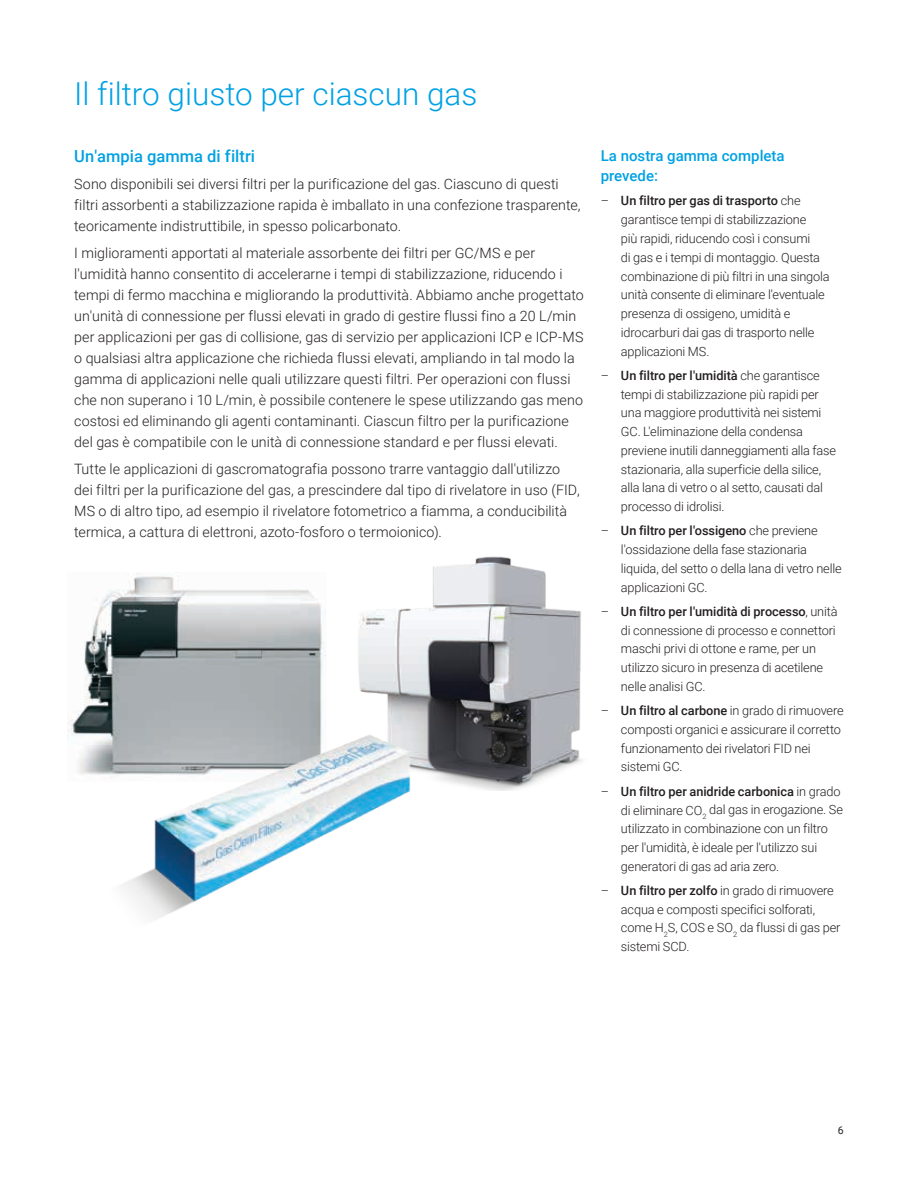
<style>
.page{position:relative;width:918px;height:1188px;background:#fff}
.page>*{position:absolute;margin:0;border:0;box-sizing:border-box;transform-origin:0 0}
.t1{font:300 31.5px "Roboto";color:#00a1e3}
.t2{font:500 16.5px "Roboto";letter-spacing:.005em;color:#00a1e3}
.t3{font:500 15px/19.5px "Roboto";color:#00a1e3}
.t4{font:300 14.25px/21px "Roboto";letter-spacing:.005em;color:#231f20}
.t5{font:300 12.75px/18.8px "Roboto";letter-spacing:-.015em;color:#231f20}
.t6{font:10.5px "Roboto";color:#231f20}
.s1{font-weight:500}
</style>
<div class="page">
<img style="left:67px;top:573px;width:259px;height:164px">
<img style="left:358px;top:556px;width:224px;height:234px">
<img style="left:68px;top:717px;width:345px;height:203px">
<h1 class="t1" style="left:74px;top:71px;width:405px">Il filtro giusto per ciascun gas</h1>
<p class="t2" style="left:74px;top:145px;width:182px">Un'ampia gamma di filtri</p>
<p class="t4" style="left:74px;top:173px;width:508px">Sono disponibili sei diversi filtri per la purificazione del gas. Ciascuno di questi filtri assorbenti a stabilizzazione rapida è imballato in una confezione trasparente, teoricamente indistruttibile, in spesso policarbonato.</p>
<p class="t4" style="left:74px;top:242px;width:511px">I miglioramenti apportati al materiale assorbente dei filtri per GC/MS e per l'umidità hanno consentito di accelerarne i tempi di stabilizzazione, riducendo i tempi di fermo macchina e migliorando la produttività. Abbiamo anche progettato un'unità di connessione per flussi elevati in grado di gestire flussi fino a 20 L/min per applicazioni per gas di collisione, gas di servizio per applicazioni ICP e ICP-MS o qualsiasi altra applicazione che richieda flussi elevati, ampliando in tal modo la gamma di applicazioni nelle quali utilizzare questi filtri. Per operazioni con flussi che non superano i 10 L/min, è possibile contenere le spese utilizzando gas meno costosi ed eliminando gli agenti contaminanti. Ciascun filtro per la purificazione del gas è compatibile con le unità di connessione standard e per flussi elevati.</p>
<p class="t4" style="left:74px;top:458px;width:507px">Tutte le applicazioni di gascromatografia possono trarre vantaggio dall'utilizzo dei filtri per la purificazione del gas, a prescindere dal tipo di rivelatore in uso (FID, MS o di altro tipo, ad esempio il rivelatore fotometrico a fiamma, a conducibilità termica, a cattura di elettroni, azoto-fosforo o termoionico).</p>
<p class="t3" style="left:601px;top:146px;width:185px">La nostra gamma completa prevede:</p>
<p class="t5" style="left:621px;top:191px;width:210px;text-indent:-20px">– <span class="s1">Un filtro per gas di trasporto</span> che garantisce tempi di stabilizzazione<br>più rapidi, riducendo così i consumi<br>di gas e i tempi di montaggio. Questa combinazione di più filtri in una singola unità consente di eliminare l'eventuale presenza di ossigeno, umidità e idrocarburi dai gas di trasporto nelle applicazioni MS.</p>
<p class="t5" style="left:621px;top:365px;width:217px;text-indent:-20px">– <span class="s1">Un filtro per l'umidità</span> che garantisce tempi di stabilizzazione più rapidi per una maggiore produttività nei sistemi GC. L'eliminazione della condensa previene inutili danneggiamenti alla fase stazionaria, alla superficie della silice, alla lana di vetro o al setto, causati dal processo di idrolisi.</p>
<p class="t5" style="left:621px;top:521px;width:222px;text-indent:-20px">– <span class="s1">Un filtro per l'ossigeno</span> che previene l'ossidazione della fase stazionaria liquida, del setto o della lana di vetro nelle applicazioni GC.</p>
<p class="t5" style="left:621px;top:602px;width:218px;text-indent:-20px">– <span class="s1">Un filtro per l'umidità di processo</span>, unità di connessione di processo e connettori maschi privi di ottone e rame, per un utilizzo sicuro in presenza di acetilene nelle analisi GC.</p>
<p class="t5" style="left:621px;top:701px;width:224px;text-indent:-20px">– <span class="s1">Un filtro al carbone</span> in grado di rimuovere composti organici e assicurare il corretto funzionamento dei rivelatori FID nei sistemi GC.</p>
<p class="t5" style="left:621px;top:781px;width:224px;text-indent:-20px">– <span class="s1">Un filtro per anidride carbonica</span> in grado di eliminare CO<sub>2</sub> dal gas in erogazione. Se utilizzato in combinazione con un filtro per l'umidità, è ideale per l'utilizzo sui generatori di gas ad aria zero.</p>
<p class="t5" style="left:621px;top:881px;width:221px;text-indent:-20px">– <span class="s1">Un filtro per zolfo</span> in grado di rimuovere acqua e composti specifici solforati, come H<sub>2</sub>S, COS e SO<sub>2</sub> da flussi di gas per sistemi SCD.</p>
<p class="t6" style="left:838px;top:1123px;width:7px">6</p>
</div>
